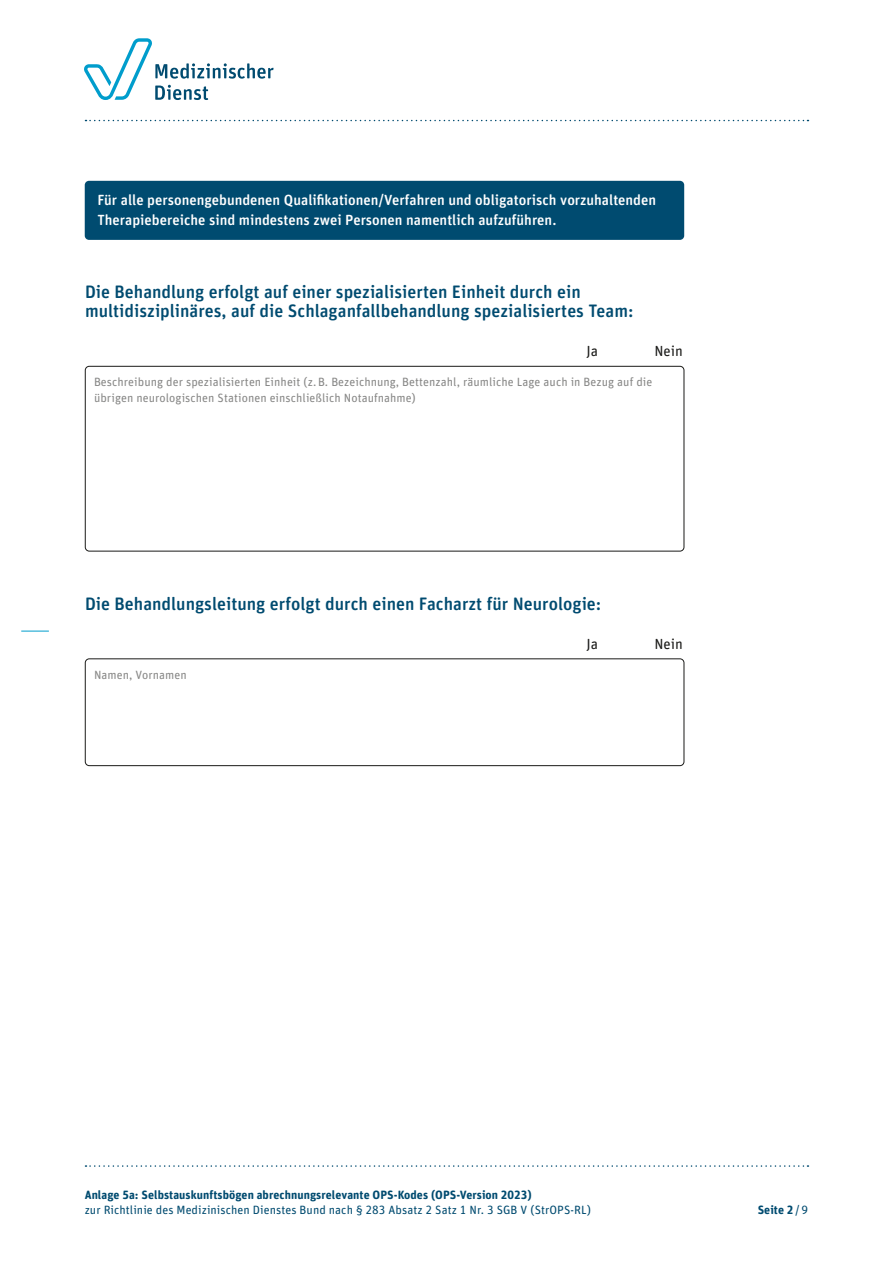
<style>
.page{position:relative;width:893px;height:1263px;background:#fff}
.page>*{position:absolute;margin:0;border:0;box-sizing:border-box;transform-origin:0 0}
.H3_Zwischenheadline{font:500 18px/19.5px "Unit Rounded Pro";color:#004b70}
.Unterzeilen{font:500 14.7px/19.5px "Unit Rounded Pro";color:#fff}
.Strukturprüfungen_ja{font:14.7px "Unit Rounded Pro";color:#1a1a18}
.Bescheibung_Textfeld{font:12px/15.6px "Unit Rounded Pro";letter-spacing:.005em;color:#878786}
.Paginierung{font:700 12px "Unit Rounded Pro";letter-spacing:.005em;color:#004b70}
.t1{font:12px "Unit Rounded Pro";letter-spacing:.005em;color:#004b70}
.s1{font-weight:400}
</style>
<div class="page">
<svg style="left:85px;top:1165px;width:723px;height:2px"></svg>
<svg style="left:85px;top:120px;width:723px;height:1px"></svg>
<svg style="left:21px;top:631px;width:28px;height:1px"></svg>
<svg style="left:84px;top:38px;width:190px;height:62px"></svg>
<div style="left:85px;top:366px;width:599px;height:185px;border:1px solid #1a1a18;border-radius:4px"></div>
<div style="left:85px;top:659px;width:599px;height:107px;border:1px solid #1a1a18;border-radius:4px"></div>
<div style="left:85px;top:181px;width:599px;height:59px;background:#004b70;border-radius:4px"></div>
<p class="Unterzeilen" style="left:97px;top:190px;width:560px">Für alle personengebundenen Qualifikationen/Verfahren und obligatorisch vorzuhaltenden<br>Therapiebereiche sind mindestens zwei Personen namentlich aufzuführen.</p>
<h3 class="H3_Zwischenheadline" style="left:85px;top:281px;width:550px">Die Behandlung erfolgt auf einer spezialisierten Einheit durch ein multidisziplinäres, auf die Schlaganfallbehandlung spezialisiertes Team:</h3>
<p class="Strukturprüfungen_ja" style="left:586px;top:341px;width:13px">Ja</p>
<p class="Strukturprüfungen_ja" style="left:654px;top:341px;width:30px">Nein</p>
<p class="Bescheibung_Textfeld" style="left:94px;top:374px;width:560px">Beschreibung der spezialisierten Einheit (z.B. Bezeichnung, Bettenzahl, räumliche Lage auch in Bezug auf die übrigen neurologischen Stationen einschließlich Notaufnahme)</p>
<h3 class="H3_Zwischenheadline" style="left:85px;top:593px;width:518px">Die Behandlungsleitung erfolgt durch einen Facharzt für Neurologie:</h3>
<p class="Strukturprüfungen_ja" style="left:586px;top:634px;width:13px">Ja</p>
<p class="Strukturprüfungen_ja" style="left:654px;top:634px;width:30px">Nein</p>
<p class="Bescheibung_Textfeld" style="left:94px;top:666px;width:94px">Namen, Vornamen</p>
<p class="Paginierung" style="left:85px;top:1186px;width:449px">Anlage 5a: Selbstauskunftsbögen abrechnungsrelevante OPS-Kodes (OPS-Version 2023)</p>
<p class="t1" style="left:85px;top:1202px;width:508px">zur Richtlinie des Medizinischen Dienstes Bund nach § 283 Absatz 2 Satz 1 Nr. 3 SGB V (StrOPS-RL)</p>
<p class="Paginierung" style="left:758px;top:1201px;width:52px">Seite 2<span class="s1">/9</span></p>
</div>
